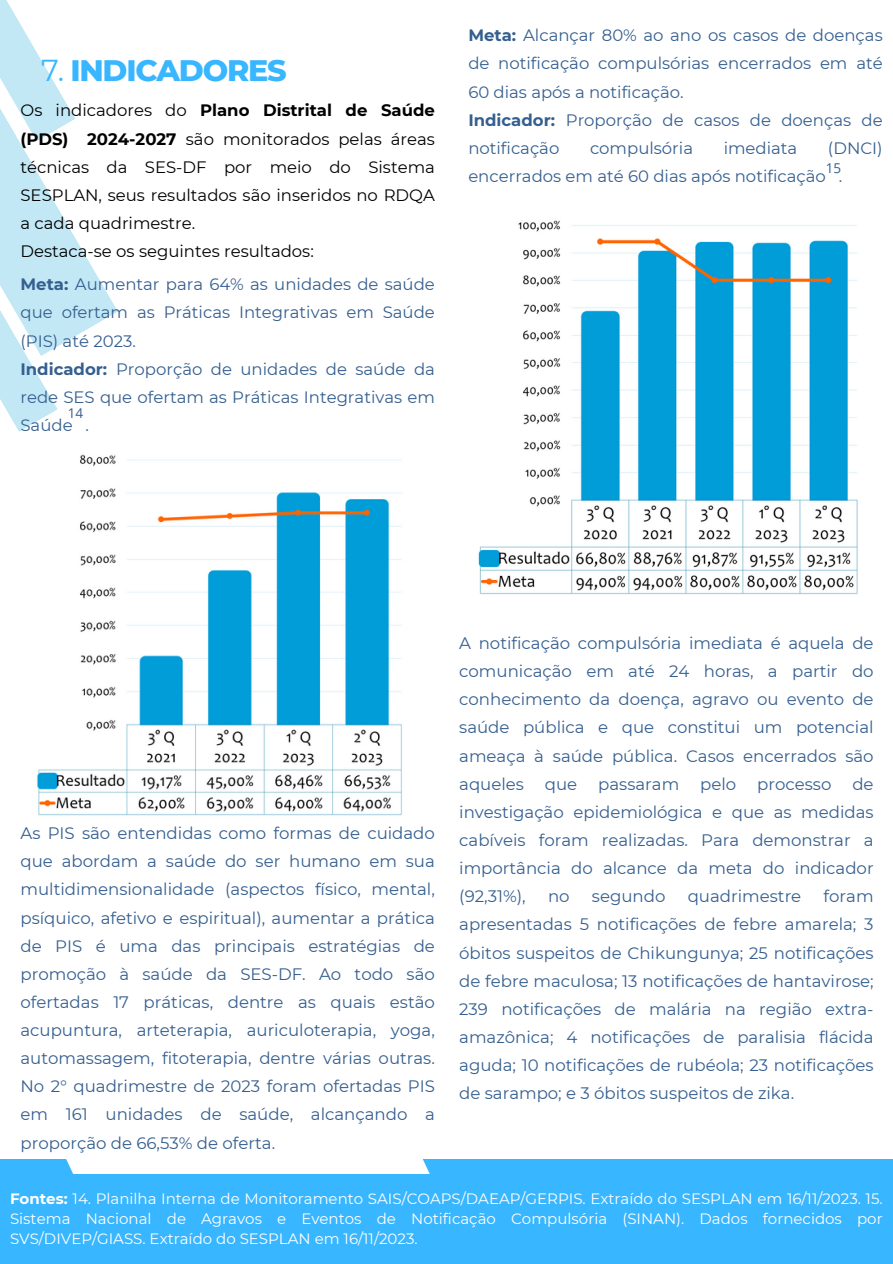
<style>
.page{position:relative;width:893px;height:1264px;background:#fff}
.page>*{position:absolute;margin:0;border:0;box-sizing:border-box;transform-origin:0 0}
.t1{font:800 30.15px "Montserrat";letter-spacing:-.04em;color:#38b6ff}
.t2{font:16.5px/28.2px "Montserrat";color:#355f8f;text-align:justify}
.t3{font:16.5px/28.2px "Montserrat";color:#000;text-align:justify}
.t4{font:15px/20.2px "Montserrat";color:#fff;text-align:justify}
.t5{font:13.5px "Open Sans";color:#355f8f}
.s1{font-weight:400}
.s2{font-weight:700}
</style>
<div class="page">
<div style="left:422px;top:1158px;width:470px;height:105px;background:#38b6ff"></div>
<svg style="left:0;top:1159px;width:73px;height:15px"></svg>
<div style="left:0;top:1174px;width:892px;height:89px;background:#38b6ff"></div>
<img style="left:36px;top:454px;width:366px;height:362px">
<svg style="left:0;top:0;width:118px;height:432px"></svg>
<img style="left:478px;top:220px;width:380px;height:374px">
<p class="t1" style="left:41px;top:52px;width:247px"><span class="s1">7.</span> INDICADORES</p>
<p class="t3" style="left:20px;top:96px;width:416px">Os indicadores do <span class="s2">Plano Distrital de Saúde (PDS) 2024-2027</span> são monitorados pelas áreas técnicas da SES-DF por meio do Sistema SESPLAN, seus resultados são inseridos no RDQA a cada quadrimestre.</p>
<p class="t3" style="left:20px;top:237px;width:295px">Destaca-se os seguintes resultados:</p>
<p class="t2" style="left:20px;top:270px;width:416px"><span class="s2">Meta:</span> Aumentar para 64% as unidades de saúde que ofertam as Práticas Integrativas em Saúde (PIS) até 2023.</p>
<p class="t2" style="left:20px;top:354px;width:416px"><span class="s2">Indicador:</span> Proporção de unidades de saúde da rede SES que ofertam as Práticas Integrativas em Saúde .</p>
<p class="t5" style="left:68px;top:403px;width:17px">14</p>
<p class="t2" style="left:468px;top:21px;width:416px"><span class="s2">Meta:</span> Alcançar 80% ao ano os casos de doenças de notificação compulsórias encerrados em até 60 dias após a notificação.</p>
<p class="t2" style="left:468px;top:106px;width:416px"><span class="s2">Indicador:</span> Proporção de casos de doenças de notificação</p>
<p class="t2" style="left:468px;top:134px;width:416px;text-indent:359px">(DNCI) encerrados em até 60 dias após notificação .</p>
<p class="t2" style="left:590px;top:134px;width:105px">compulsória</p>
<p class="t2" style="left:723px;top:134px;width:75px">imediata</p>
<p class="t5" style="left:825px;top:158px;width:17px">15</p>
<p class="t2" style="left:20px;top:819px;width:416px">As PIS são entendidas como formas de cuidado que abordam a saúde do ser humano em sua multidimensionalidade (aspectos físico, mental, psíquico, afetivo e espiritual), aumentar a prática de PIS é uma das principais estratégias de promoção à saúde da SES-DF. Ao todo são ofertadas 17 práticas, dentre as quais estão acupuntura, arteterapia, auriculoterapia, yoga, automassagem, fitoterapia, dentre várias outras.<br>No 2° quadrimestre de 2023 foram ofertadas PIS em 161 unidades de saúde, alcançando a proporção de 66,53% de oferta.</p>
<p class="t2" style="left:459px;top:629px;width:416px">A notificação compulsória imediata é aquela de comunicação em até 24 horas, a partir do conhecimento da doença, agravo ou evento de saúde pública e que constitui um potencial ameaça à saúde pública. Casos encerrados são aqueles</p>
<p class="t2" style="left:459px;top:769px;width:416px;text-indent:393px">de investigação epidemiológica e que as medidas cabíveis foram realizadas. Para demonstrar a importância do alcance da meta do indicador (92,31%),</p>
<p class="t2" style="left:545px;top:769px;width:34px">que</p>
<p class="t2" style="left:598px;top:769px;width:82px">passaram</p>
<p class="t2" style="left:700px;top:769px;width:38px">pelo</p>
<p class="t2" style="left:757px;top:769px;width:76px">processo</p>
<p class="t2" style="left:459px;top:882px;width:416px;text-indent:364px">foram apresentadas 5 notificações de febre amarela; 3 óbitos suspeitos de Chikungunya; 25 notificações de febre maculosa; 13 notificações de hantavirose; 239 notificações de malária na região extra&shy;amazônica; 4 notificações de paralisia flácida aguda; 10 notificações de rubéola; 23 notificações de sarampo; e 3 óbitos suspeitos de zika.</p>
<p class="t2" style="left:548px;top:882px;width:23px">no</p>
<p class="t2" style="left:592px;top:882px;width:75px">segundo</p>
<p class="t2" style="left:687px;top:882px;width:115px">quadrimestre</p>
<p class="t4" style="left:10px;top:1188px;width:874px"><span class="s2">Fontes:</span> 14. Planilha Interna de Monitoramento SAIS/COAPS/DAEAP/GERPIS. Extraído do SESPLAN em 16/11/2023. 15.<br>Sistema Nacional de Agravos e Eventos de Notificação Compulsória (SINAN). Dados fornecidos por SVS/DIVEP/GIASS. Extraído do SESPLAN em 16/11/2023.</p>
</div>
